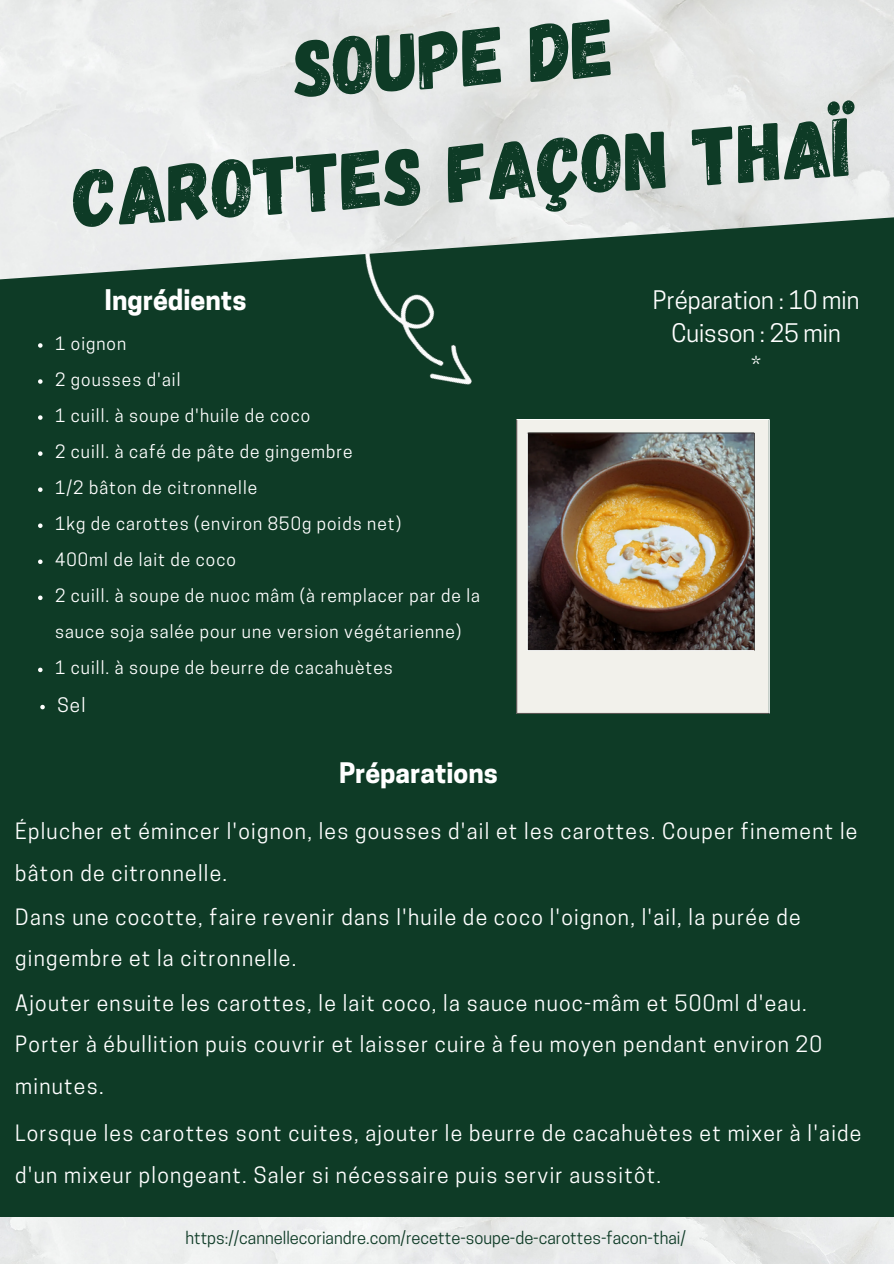
<style>
.page{position:relative;width:894px;height:1264px;background:#fff}
.page>*{position:absolute;margin:0;border:0;box-sizing:border-box;transform-origin:0 0}
.t1{font:82.2px/114.9px "Gagalin";color:#0e3b26;text-align:center}
.t2{font:700 26.7px "Cooper Hewitt";color:#fff}
.t3{font:700 26.55px "Cooper Hewitt";color:#fff}
.t4{font:24px/32.7px "Cooper Hewitt";color:#fff;text-align:center}
.t5{font:21.15px/41.4px "Cooper Hewitt";letter-spacing:.06em;color:#fff}
.t6{font:18.75px "Cooper Hewitt";color:#fff}
.t7{font:17.25px/36px "Cooper Hewitt";letter-spacing:.06em;color:#fff}
.t8{font:16.5px "Cooper Hewitt";color:#0e3b26}
</style>
<div class="page">
<div style="left:0;top:0;width:893px;height:1263px;background:#0e3b26"></div>
<img style="left:371px;top:282px;width:101px;height:103px">
<img style="left:0;top:0;width:893px;height:282px">
<img style="left:0;top:1217px;width:893px;height:46px">
<img style="left:516px;top:419px;width:253px;height:294px">
<svg style="left:38px;top:343px;width:5px;height:5px"></svg>
<svg style="left:38px;top:379px;width:5px;height:5px"></svg>
<svg style="left:38px;top:415px;width:5px;height:5px"></svg>
<svg style="left:38px;top:451px;width:5px;height:5px"></svg>
<svg style="left:38px;top:487px;width:5px;height:5px"></svg>
<svg style="left:38px;top:523px;width:5px;height:5px"></svg>
<svg style="left:38px;top:559px;width:5px;height:5px"></svg>
<svg style="left:38px;top:595px;width:5px;height:5px"></svg>
<svg style="left:38px;top:667px;width:5px;height:5px"></svg>
<svg style="left:40px;top:704px;width:5px;height:5px"></svg>
<h1 class="t1" style="left:61px;top:24px;width:779px;rotate:-4deg">soupe de<br>carottes FAÇON THAÏ</h1>
<p class="t2" style="left:104px;top:290px;width:144px">Ingrédients</p>
<p class="t4" style="left:652px;top:287px;width:208px">Préparation : 10 min<br>Cuisson : 25 min<br>*</p>
<p class="t7" style="left:55px;top:328px;width:426px">1 oignon<br>2 gousses d'ail<br>1 cuill. à soupe d'huile de coco<br>2 cuill. à café de pâte de gingembre<br>1/2 bâton de citronnelle<br>1kg de carottes (environ 850g poids net)<br>400ml de lait de coco<br>2 cuill. à soupe de nuoc mâm (à remplacer par de la sauce soja salée pour une version végétarienne)<br>1 cuill. à soupe de beurre de cacahuètes</p>
<p class="t6" style="left:58px;top:697px;width:29px">Sel</p>
<p class="t3" style="left:339px;top:762px;width:160px">Préparations</p>
<p class="t5" style="left:15px;top:813px;width:843px">Éplucher et émincer l'oignon, les gousses d'ail et les carottes. Couper finement le bâton de citronnelle.</p>
<p class="t5" style="left:15px;top:899px;width:786px">Dans une cocotte, faire revenir dans l'huile de coco l'oignon, l'ail, la purée de gingembre et la citronnelle.</p>
<p class="t5" style="left:15px;top:985px;width:808px">Ajouter ensuite les carottes, le lait coco, la sauce nuoc-mâm et 500ml d'eau.<br>Porter à ébullition puis couvrir et laisser cuire à feu moyen pendant environ 20 minutes.</p>
<p class="t5" style="left:15px;top:1115px;width:847px">Lorsque les carottes sont cuites, ajouter le beurre de cacahuètes et mixer à l'aide d'un mixeur plongeant. Saler si nécessaire puis servir aussitôt.</p>
<p class="t8" style="left:185px;top:1231px;width:502px">https://cannellecoriandre.com/recette-soupe-de-carottes-facon-thai/</p>
</div>
